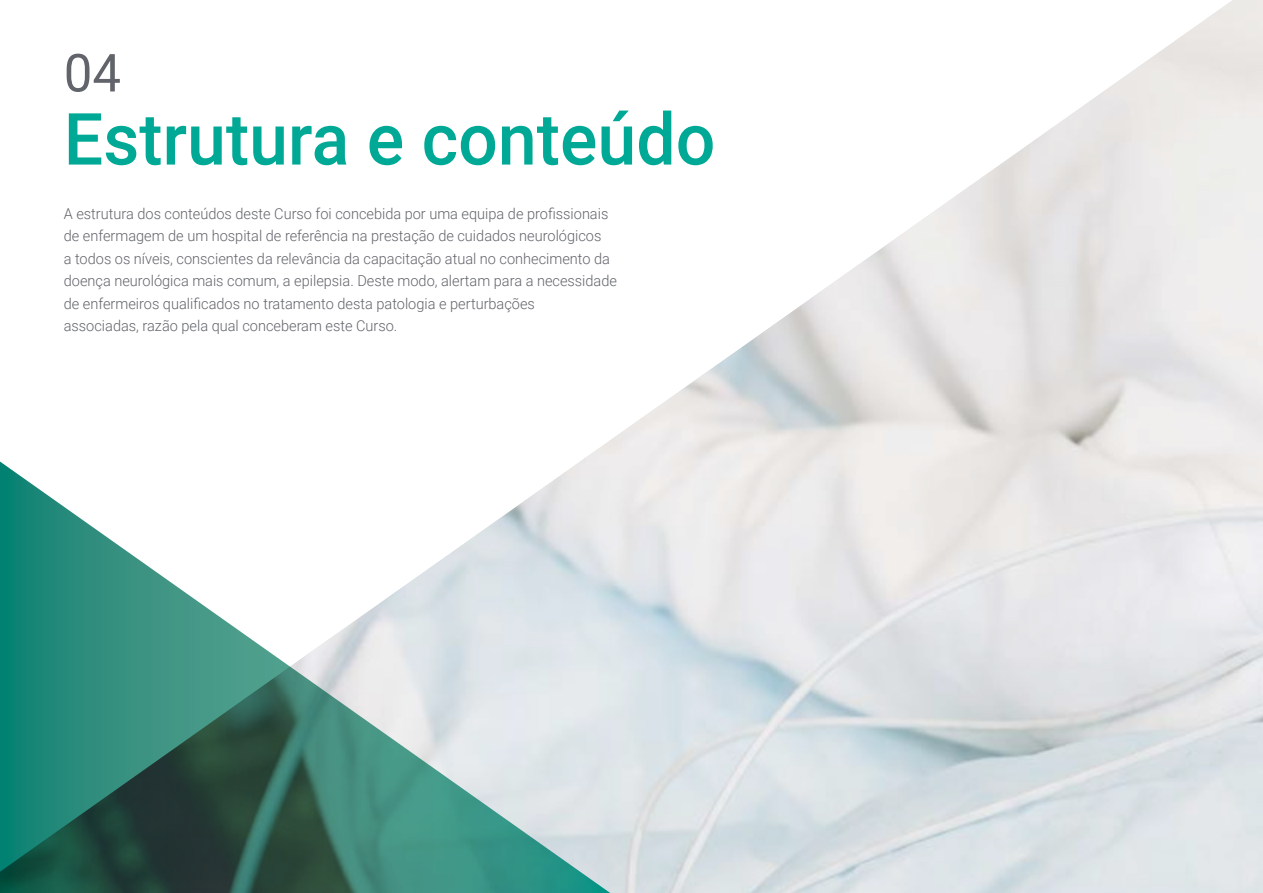
<style>
.page{position:relative;width:1263px;height:893px;background:#fff}
.page>*{position:absolute;margin:0;border:0;box-sizing:border-box;transform-origin:0 0}
.t1{font:500 72px "Roboto";color:#00a996}
.t2{font:52.5px "Roboto";color:#61646a}
.t3{font:300 15px/22.5px "Roboto";color:#61646a}
</style>
<div class="page">
<svg style="left:0;top:446px;width:640px;height:447px"></svg>
<h2 class="t2" style="left:64px;top:36px;width:59px">04</h2>
<h1 class="t1" style="left:64px;top:89px;width:653px">Estrutura e conteúdo</h1>
<p class="t3" style="left:64px;top:201px;width:555px">A estrutura dos conteúdos deste Curso foi concebida por uma equipa de profissionais de enfermagem de um hospital de referência na prestação de cuidados neurológicos<br>a todos os níveis, conscientes da relevância da capacitação atual no conhecimento da doença neurológica mais comum, a epilepsia. Deste modo, alertam para a necessidade de enfermeiros qualificados no tratamento desta patologia e perturbações<br>associadas, razão pela qual conceberam este Curso.</p>
</div>
